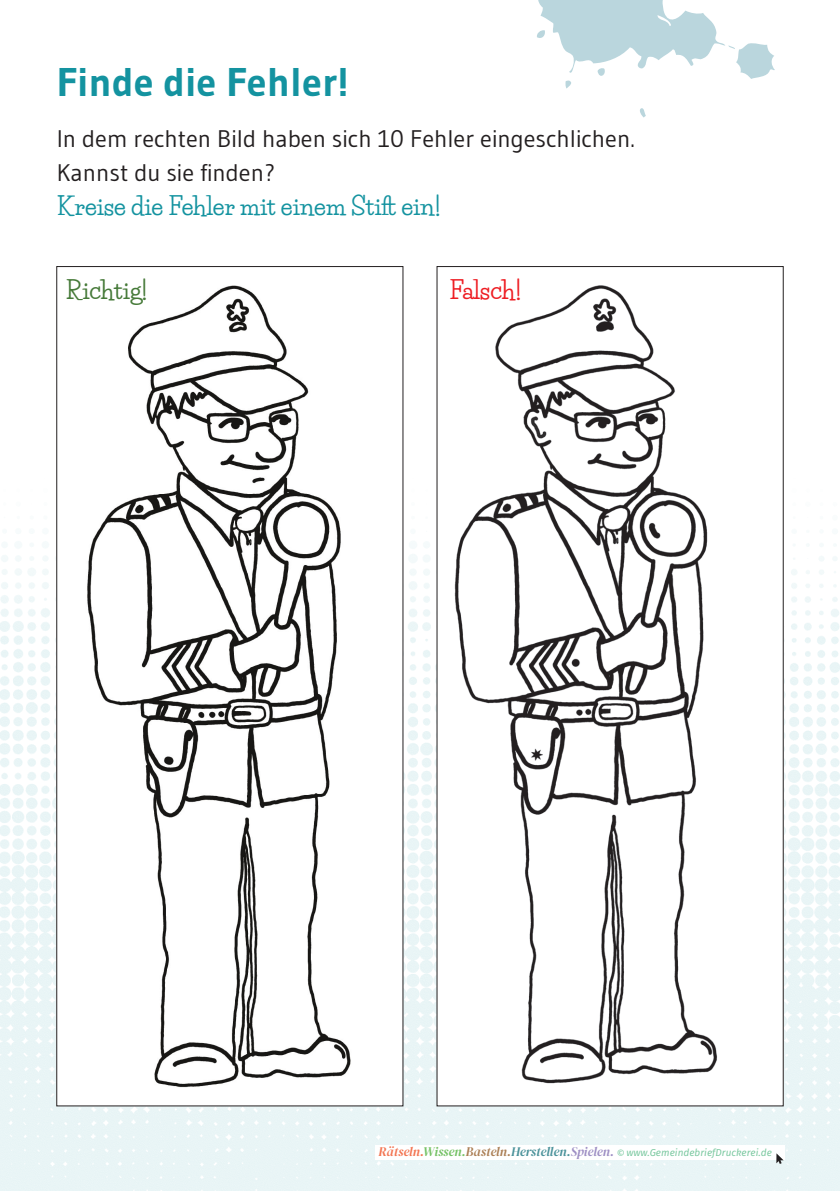
<style>
.page{position:relative;width:840px;height:1191px;background:#fff}
.page>*{position:absolute;margin:0;border:0;box-sizing:border-box;transform-origin:0 0}
.t1{font:700 40px "Gudea";color:#1493a0}
.t2{font:24px/34px "Gudea";color:#231f20}
.t3{font:700 24px "Life Savers";color:#1493a0}
.t4{font:700 24px "Life Savers";color:#467a39}
.t5{font:700 24px "Life Savers";color:#ee1d23}
.t6{font:italic 10px "Fira Sans";color:#7cc9a1}
.s1{font-family:"DM Serif Display";font-size:13px;color:#f37653}
.s2{font-family:"DM Serif Display";font-size:13px;color:#76c266}
.s3{font-family:"DM Serif Display";font-size:13px;color:#ac8056}
.s4{font-family:"DM Serif Display";font-size:13px;color:#4b929a}
.s5{font-family:"DM Serif Display";font-size:13px;color:#9e8fc4}
</style>
<div class="page">
<img style="left:0;top:280px;width:839px;height:911px">
<svg style="left:537px;top:0;width:237px;height:117px"></svg>
<div style="left:375px;top:1145px;width:409px;height:14px;background:#fff"></div>
<svg style="left:776px;top:1153px;width:7px;height:11px"></svg>
<div style="left:57px;top:266px;width:346px;height:840px;background:#fff"></div>
<img style="left:438px;top:280px;width:343px;height:824px">
<img style="left:87px;top:285px;width:264px;height:803px">
<h1 class="t1" style="left:57px;top:57px;width:293px">Finde die Fehler!</h1>
<h2 class="t2" style="left:57px;top:121px;width:579px">In dem rechten Bild haben sich 10 Fehler eingeschlichen.<br>Kannst du sie finden?</h2>
<h2 class="t3" style="left:57px;top:191px;width:385px">Kreise die Fehler mit einem Stift ein!</h2>
<h2 class="t4" style="left:66px;top:276px;width:83px">Richtig!</h2>
<h2 class="t5" style="left:449px;top:276px;width:73px">Falsch!</h2>
<p class="t6" style="left:378px;top:1145px;width:395px"><span class="s1">Rätseln.</span><span class="s2">Wissen.</span><span class="s3">Basteln.</span><span class="s4">Herstellen.</span><span class="s5">Spielen.</span> ©www.GemeindebriefDruckerei.de</p>
</div>
